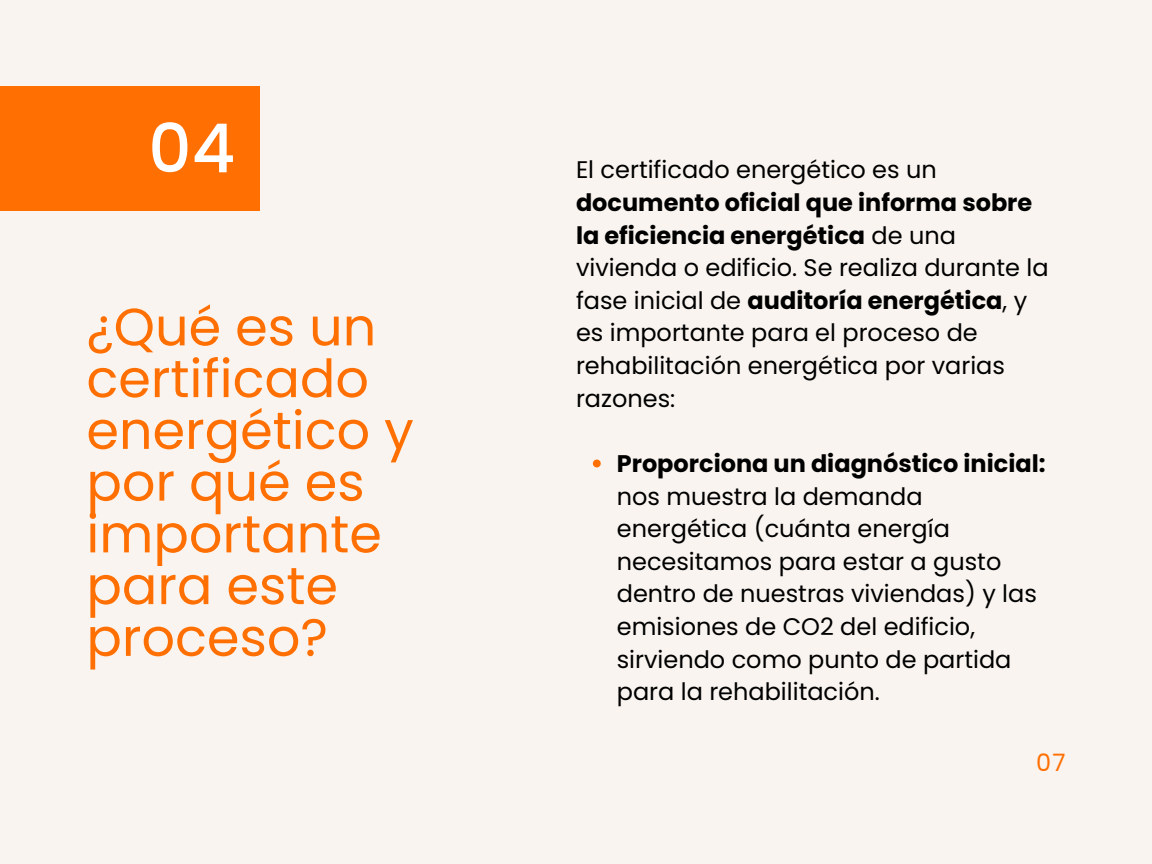
<style>
.page{position:relative;width:1152px;height:864px;background:#f9f4ef}
.page>*{position:absolute;margin:0;border:0;box-sizing:border-box;transform-origin:0 0}
.t1{font:500 67.5px "Poppins";color:#fff}
.t2{font:52.5px/51.8px "Poppins";color:#ff6f02}
.t3{font:24px/32.7px "Poppins";color:#000}
.t4{font:24px "Poppins";color:#ff6f02}
.s1{font-weight:700}
</style>
<div class="page">
<div style="left:0;top:86px;width:259px;height:125px;background:#ff6f02"></div>
<svg style="left:593px;top:460px;width:8px;height:7px"></svg>
<h1 class="t1" style="left:148px;top:101px;width:88px">04</h1>
<p class="t2" style="left:86px;top:301px;width:329px">¿Qué es un certificado energético y por qué es importante para este proceso?</p>
<p class="t3" style="left:576px;top:154px;width:474px">El certificado energético es un <span class="s1">documento oficial que informa sobre la eficiencia energética</span> de una vivienda o edificio. Se realiza durante la fase inicial de <span class="s1">auditoría energética</span>, y es importante para el proceso de rehabilitación energética por varias razones:</p>
<p class="t3" style="left:617px;top:447px;width:430px"><span class="s1">Proporciona un diagnóstico inicial: </span>nos muestra la demanda energética (cuánta energía necesitamos para estar a gusto dentro de nuestras viviendas) y las emisiones de CO2 del edificio, sirviendo como punto de partida para la rehabilitación.</p>
<p class="t4" style="left:1036px;top:746px;width:31px">07</p>
</div>
